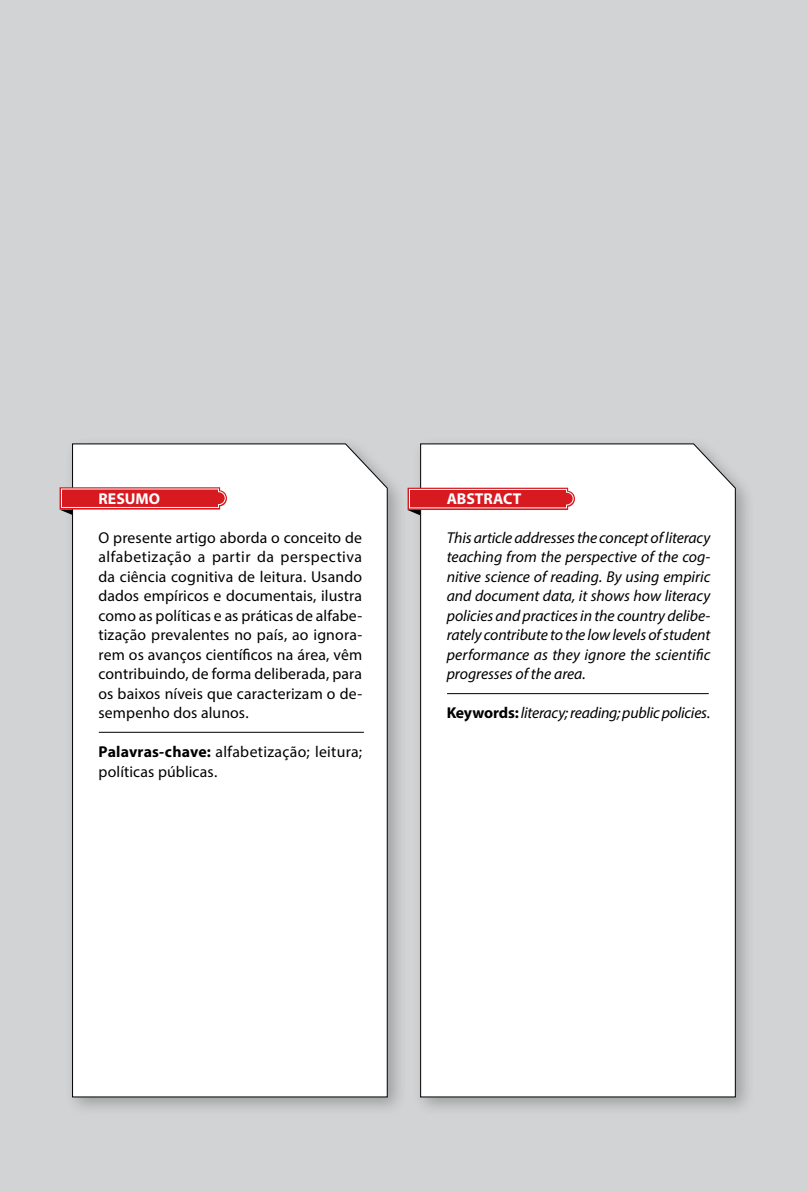
<style>
.page{position:relative;width:808px;height:1191px;background:#d1d3d4}
.page>*{position:absolute;margin:0;border:0;box-sizing:border-box;transform-origin:0 0}
.t1{font:15.75px/19.5px "Myriad Pro";letter-spacing:.01em;color:#000;text-align:justify}
.t2{font:italic 15.75px/19.5px "Myriad Pro";letter-spacing:-.005em;color:#000;text-align:justify}
.t3{font:700 15.75px "Myriad Pro";color:#fff}
.s1{font-weight:700}
.s2{font-weight:700;font-style:normal}
</style>
<div class="page">
<div style="left:64px;top:435px;width:343px;height:682px;background:#000;opacity:.25"></div>
<div style="left:72px;top:443px;width:316px;height:654px;background:#fff"></div>
<div style="left:412px;top:435px;width:343px;height:682px;background:#000;opacity:.25"></div>
<div style="left:420px;top:443px;width:316px;height:654px;background:#fff"></div>
<svg style="left:60px;top:487px;width:167px;height:28px;background:#e05a5f"></svg>
<svg style="left:408px;top:488px;width:167px;height:27px;background:#df565b"></svg>
<hr style="left:99px;top:732px;width:265px;height:1px;background:#000">
<hr style="left:447px;top:693px;width:262px;height:1px;background:#000">
<p class="t3" style="left:98px;top:488px;width:63px">RESUMO</p>
<p class="t1" style="left:98px;top:527px;width:265px">O presente artigo aborda o conceito de alfabetização a partir da perspectiva da ciência cognitiva de leitura. Usando dados empíricos e documentais, ilustra como as políticas e as práticas de alfabe&shy;tização prevalentes no país, ao ignora&shy;rem os avanços científicos na área, vêm contribuindo, de forma deliberada, para os baixos níveis que caracterizam o de&shy;sempenho dos alunos.</p>
<p class="t1" style="left:98px;top:742px;width:265px"><span class="s1">Palavras-chave:</span> alfabetização; leitura; políticas públicas.</p>
<p class="t3" style="left:447px;top:488px;width:76px">ABSTRACT</p>
<p class="t2" style="left:447px;top:527px;width:265px">This article addresses the concept of literacy teaching from the perspective of the cog&shy;nitive science of reading. By using empiric and document data, it shows how literacy policies and practices in the country delibe&shy;rately contribute to the low levels of student performance as they ignore the scientific progresses of the area.</p>
<p class="t2" style="left:447px;top:703px;width:265px"><span class="s2">Keywords:</span> literacy; reading; public policies.</p>
</div>
